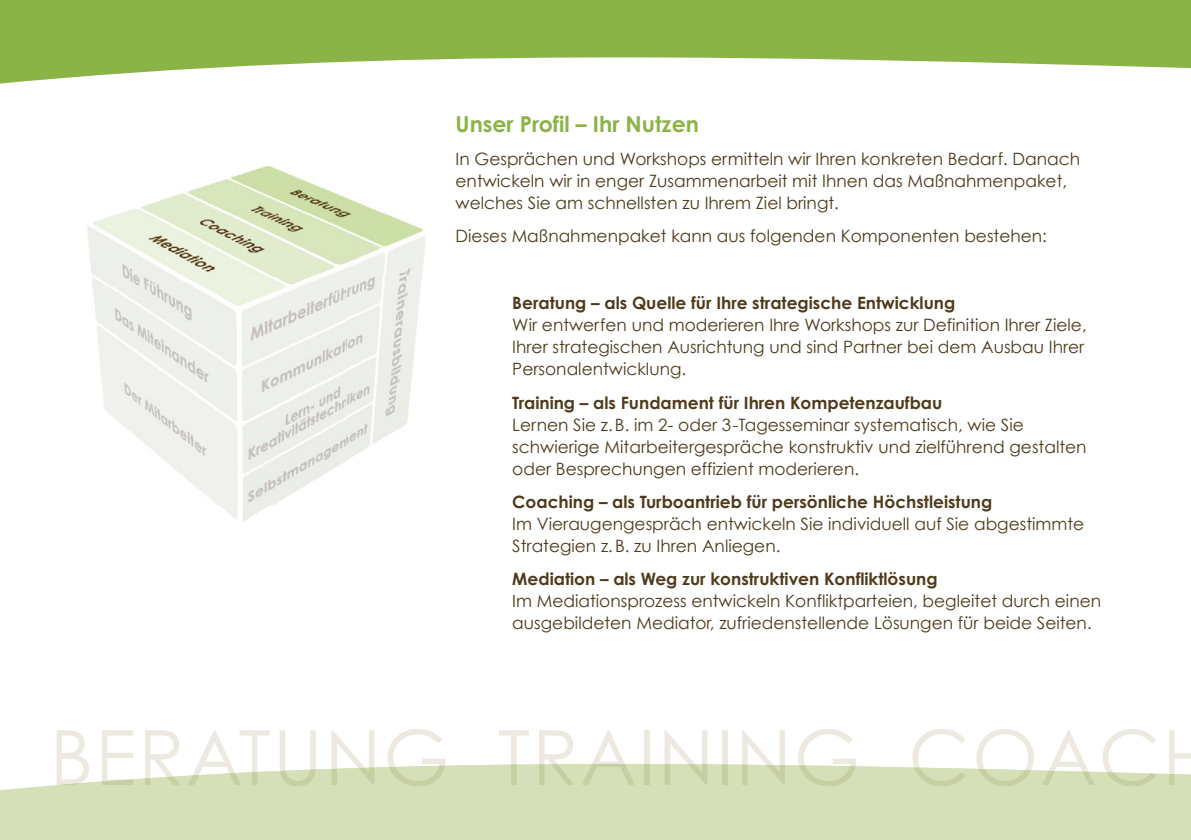
<style>
.page{position:relative;width:1191px;height:840px;background:#fff}
.page>*{position:absolute;margin:0;border:0;box-sizing:border-box;transform-origin:0 0}
.t1{font:76px "Century Gothic";letter-spacing:.025em;color:#eee9e0}
.t2{font:700 22px "Century Gothic";color:#8ab348}
.t3{font:17px/22px "Century Gothic";color:#4f3a1b}
.t4{font:700 17px "Century Gothic";color:#4f3a1b}
</style>
<div class="page">
<div style="left:0;top:784px;width:1191px;height:55px;background:#d5e0b8"></div>
<svg style="left:0;top:0;width:1191px;height:84px;fill:#8ab348"></svg>
<img style="left:219px;top:505px;width:51px;height:16px">
<img style="left:87px;top:166px;width:339px;height:105px">
<img style="left:91px;top:271px;width:332px;height:234px">
<svg style="left:71px;top:764px;width:1120px;height:20px;fill:#d5e0b8"></svg>
<p class="t2" style="left:455px;top:116px;width:245px">Unser Profil – Ihr Nutzen</p>
<p class="t3" style="left:455px;top:147px;width:626px">In Gesprächen und Workshops ermitteln wir Ihren konkreten Bedarf. Danach entwickeln wir in enger Zusammenarbeit mit Ihnen das Maßnahmenpaket, welches Sie am schnellsten zu Ihrem Ziel bringt.</p>
<p class="t3" style="left:455px;top:225px;width:593px">Dieses Maßnahmenpaket kann aus folgenden Komponenten bestehen:</p>
<p class="t4" style="left:512px;top:297px;width:444px">Beratung – als Quelle für Ihre strategische Entwicklung</p>
<p class="t3" style="left:512px;top:313px;width:576px">Wir entwerfen und moderieren Ihre Workshops zur Definition Ihrer Ziele,<br>Ihrer strategischen Ausrichtung und sind Partner bei dem Ausbau Ihrer<br>Personalentwicklung.</p>
<p class="t4" style="left:512px;top:396px;width:431px">Training – als Fundament für Ihren Kompetenzaufbau</p>
<p class="t3" style="left:512px;top:413px;width:576px">Lernen Sie z. B. im 2- oder 3-Tagesseminar systematisch, wie Sie schwierige Mitarbeitergespräche konstruktiv und zielführend gestalten oder Besprechungen effizient moderieren.</p>
<p class="t4" style="left:512px;top:495px;width:481px">Coaching – als Turboantrieb für persönliche Höchstleistung</p>
<p class="t3" style="left:512px;top:512px;width:573px">Im Vieraugengespräch entwickeln Sie individuell auf Sie abgestimmte<br>Strategien z. B. zu Ihren Anliegen.</p>
<p class="t4" style="left:512px;top:573px;width:427px">Mediation – als Weg zur konstruktiven Konfliktlösung</p>
<p class="t3" style="left:512px;top:589px;width:590px">Im Mediationsprozess entwickeln Konfliktparteien, begleitet durch einen ausgebildeten Mediator, zufriedenstellende Lösungen für beide Seiten.</p>
<h1 class="t1" style="left:50px;top:703px;width:1166px">BERATUNG TRAINING COACH</h1>
</div>
